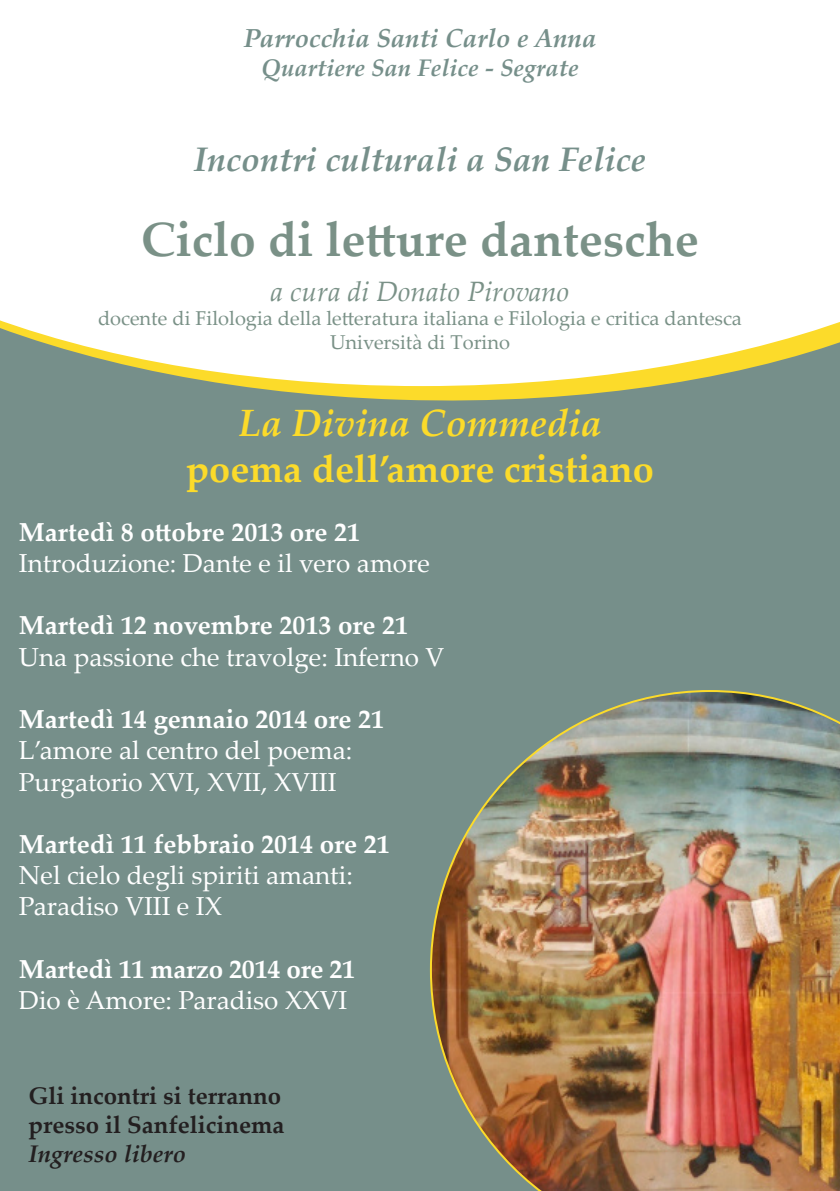
<style>
.page{position:relative;width:840px;height:1191px;background:#fff}
.page>*{position:absolute;margin:0;border:0;box-sizing:border-box;transform-origin:0 0}
.t1{font:700 48px "Palatino Linotype";color:#7a9187}
.t2{font:700 38px "Palatino Linotype";color:#fcdb2a}
.t3{font:italic 700 38px "Palatino Linotype";color:#fcdb2a}
.t4{font:italic 700 34px "Palatino Linotype";color:#768f8a}
.t5{font:italic 28px "Palatino Linotype";color:#7a9187}
.t6{font:26px "Palatino Linotype";color:#fff}
.t7{font:700 26px "Palatino Linotype";color:#fff}
.t8{font:italic 700 26px "Palatino Linotype";color:#768f8a}
.t9{font:700 24px "Palatino Linotype";color:#231f20}
.t10{font:italic 700 24px "Palatino Linotype";color:#768f8a}
.t11{font:italic 700 24px "Palatino Linotype";color:#231f20}
.t12{font:20px "Palatino Linotype";color:#7a9187}
</style>
<div class="page">
<div style="left:0;top:0;width:839px;height:1191px;background:#768f8a"></div>
<svg style="left:240px;top:386px;width:413px;height:15px;fill:#fcdb2a"></svg>
<div style="left:0;top:0;width:839px;height:386px;background:#fff"></div>
<img style="left:430px;top:690px;width:409px;height:501px">
<p class="t8" style="left:243px;top:20px;width:354px">Parrocchia Santi Carlo e Anna</p>
<p class="t10" style="left:261px;top:51px;width:319px">Quartiere San Felice - Segrate</p>
<p class="t4" style="left:194px;top:135px;width:453px">Incontri culturali a San Felice</p>
<p class="t1" style="left:141px;top:206px;width:558px">Ciclo di letture dantesche</p>
<p class="t5" style="left:270px;top:272px;width:300px">a cura di Donato Pirovano</p>
<p class="t12" style="left:98px;top:304px;width:645px">docente di Filologia della letteratura italiana e Filologia e critica dantesca</p>
<p class="t12" style="left:330px;top:328px;width:181px">Università di Torino</p>
<p class="t3" style="left:238px;top:396px;width:365px">La Divina Commedia</p>
<p class="t2" style="left:186px;top:442px;width:469px">poema dell’amore cristiano</p>
<p class="t7" style="left:19px;top:513px;width:342px">Martedì 8 ottobre 2013 ore 21</p>
<p class="t6" style="left:19px;top:545px;width:412px">Introduzione: Dante e il vero amore</p>
<p class="t7" style="left:19px;top:607px;width:390px">Martedì 12 novembre 2013 ore 21</p>
<p class="t6" style="left:19px;top:638px;width:426px">Una passione che travolge: Inferno V</p>
<p class="t7" style="left:19px;top:701px;width:366px">Martedì 14 gennaio 2014 ore 21</p>
<p class="t6" style="left:19px;top:732px;width:334px">L’amore al centro del poema:</p>
<p class="t6" style="left:19px;top:763px;width:319px">Purgatorio XVI, XVII, XVIII</p>
<p class="t7" style="left:19px;top:825px;width:372px">Martedì 11 febbraio 2014 ore 21</p>
<p class="t6" style="left:19px;top:857px;width:335px">Nel cielo degli spiriti amanti:</p>
<p class="t6" style="left:19px;top:888px;width:204px">Paradiso VIII e IX</p>
<p class="t7" style="left:19px;top:950px;width:338px">Martedì 11 marzo 2014 ore 21</p>
<p class="t6" style="left:19px;top:981px;width:330px">Dio è Amore: Paradiso XXVI</p>
<p class="t9" style="left:28px;top:1079px;width:254px">Gli incontri si terranno</p>
<p class="t9" style="left:28px;top:1107px;width:257px">presso il Sanfelicinema</p>
<p class="t11" style="left:28px;top:1136px;width:159px">Ingresso libero</p>
</div>
